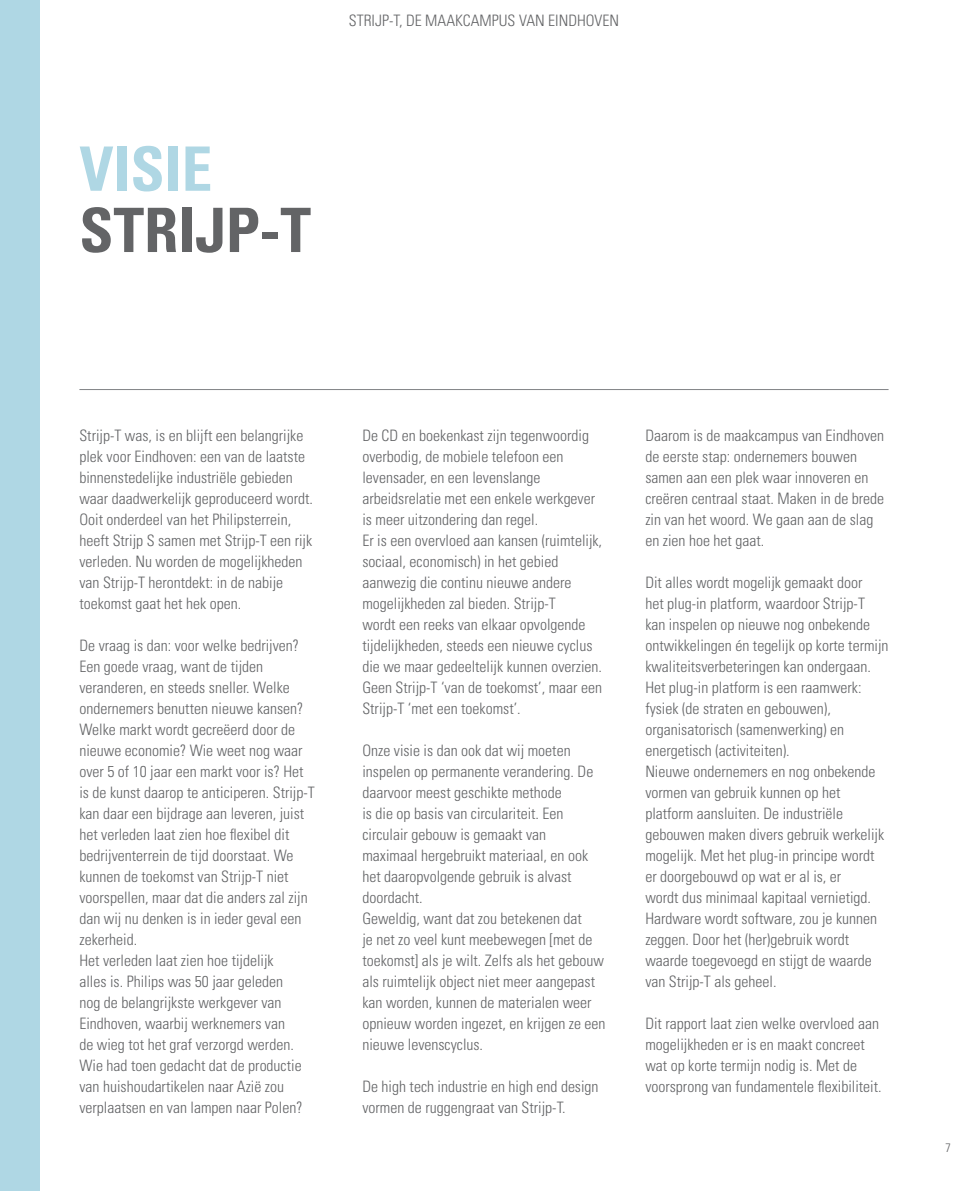
<style>
.page{position:relative;width:968px;height:1191px;background:#fff}
.page>*{position:absolute;margin:0;border:0;box-sizing:border-box;transform-origin:0 0}
.t1{font:700 condensed 61.25px "Univers LT Std";color:#636466}
.t2{font:700 condensed 61.25px "Univers LT Std";color:#afd7e4}
.t3{font:300 condensed 15.75px/21px "Univers LT Std";color:#636466}
.t4{font:300 condensed 12.25px "Univers LT Std";color:#636466}
</style>
<div class="page">
<div style="left:0;top:0;width:40px;height:1191px;background:#afd7e4"></div>
<hr style="left:79px;top:389px;width:809px;height:1px;background:#808285">
<p class="t3" style="left:349px;top:10px;width:8px">strijp</p>
<p class="t3" style="left:389px;top:10px;width:47px">-t, de maakcampus</p>
<p class="t3" style="left:519px;top:10px;width:10px">van</p>
<p class="t3" style="left:548px;top:10px;width:9px">eindhoven</p>
<h1 class="t2" style="left:79px;top:131px;width:134px">VISIE</h1>
<h1 class="t1" style="left:79px;top:193px;width:233px">STRIJP-T</h1>
<p class="t3" style="left:79px;top:425px;width:235px">Strijp-T was, is en blijft een belangrijke plek voor Eindhoven: een van de laatste binnenstedelijke industriële gebieden waar daadwerkelijk geproduceerd wordt.<br>Ooit onderdeel van het Philipsterrein, heeft Strijp S samen met Strijp-T een rijk verleden. Nu worden de mogelijkheden van Strijp-T herontdekt: in de nabije toekomst gaat het hek open.</p>
<p class="t3" style="left:79px;top:635px;width:237px">De vraag is dan: voor welke bedrijven?<br>Een goede vraag, want de tijden veranderen, en steeds sneller. Welke ondernemers benutten nieuwe kansen?<br>Welke markt wordt gecreëerd door de nieuwe economie? Wie weet nog waar over 5 of 10 jaar een markt voor is? Het is de kunst daarop te anticiperen. Strijp-T kan daar een bijdrage aan leveren, juist het verleden laat zien hoe flexibel dit bedrijventerrein de tijd doorstaat. We kunnen de toekomst van Strijp-T niet voorspellen, maar dat die anders zal zijn dan wij nu denken is in ieder geval een zekerheid.<br>Het verleden laat zien hoe tijdelijk<br>alles is. Philips was 50 jaar geleden<br>nog de belangrijkste werkgever van Eindhoven, waarbij werknemers van<br>de wieg tot het graf verzorgd werden.<br>Wie had toen gedacht dat de productie van huishoudartikelen naar Azië zou verplaatsen en van lampen naar Polen?</p>
<p class="t3" style="left:362px;top:425px;width:241px">De CD en boekenkast zijn tegenwoordig overbodig, de mobiele telefoon een levensader, en een levenslange arbeidsrelatie met een enkele werkgever is meer uitzondering dan regel.<br>Er is een overvloed aan kansen (ruimtelijk, sociaal, economisch) in het gebied aanwezig die continu nieuwe andere mogelijkheden zal bieden. Strijp-T<br>wordt een reeks van elkaar opvolgende tijdelijkheden, steeds een nieuwe cyclus die we maar gedeeltelijk kunnen overzien.<br>Geen Strijp-T ‘van de toekomst’, maar een Strijp-T ‘met een toekomst’.</p>
<p class="t3" style="left:362px;top:740px;width:245px">Onze visie is dan ook dat wij moeten inspelen op permanente verandering. De daarvoor meest geschikte methode<br>is die op basis van circulariteit. Een circulair gebouw is gemaakt van<br>maximaal hergebruikt materiaal, en ook het daaropvolgende gebruik is alvast doordacht.<br>Geweldig, want dat zou betekenen dat<br>je net zo veel kunt meebewegen [met de toekomst] als je wilt. Zelfs als het gebouw als ruimtelijk object niet meer aangepast kan worden, kunnen de materialen weer opnieuw worden ingezet, en krijgen ze een nieuwe levenscyclus.</p>
<p class="t3" style="left:362px;top:1076px;width:238px">De high tech industrie en high end design vormen de ruggengraat van Strijp-T.</p>
<p class="t3" style="left:645px;top:425px;width:240px">Daarom is de maakcampus van Eindhoven de eerste stap: ondernemers bouwen samen aan een plek waar innoveren en creëren centraal staat. Maken in de brede zin van het woord. We gaan aan de slag en zien hoe het gaat.</p>
<p class="t3" style="left:645px;top:572px;width:245px">Dit alles wordt mogelijk gemaakt door<br>het plug-in platform, waardoor Strijp-T kan inspelen op nieuwe nog onbekende ontwikkelingen én tegelijk op korte termijn kwaliteitsverbeteringen kan ondergaan.<br>Het plug-in platform is een raamwerk: fysiek (de straten en gebouwen), organisatorisch (samenwerking) en energetisch (activiteiten).<br>Nieuwe ondernemers en nog onbekende vormen van gebruik kunnen op het platform aansluiten. De industriële gebouwen maken divers gebruik werkelijk mogelijk. Met het plug-in principe wordt er doorgebouwd op wat er al is, er<br>wordt dus minimaal kapitaal vernietigd.<br>Hardware wordt software, zou je kunnen zeggen. Door het (her)gebruik wordt waarde toegevoegd en stijgt de waarde van Strijp-T als geheel.</p>
<p class="t3" style="left:645px;top:1013px;width:238px">Dit rapport laat zien welke overvloed aan mogelijkheden er is en maakt concreet wat op korte termijn nodig is. Met de voorsprong van fundamentele flexibiliteit.</p>
<p class="t4" style="left:945px;top:1140px;width:7px">7</p>
</div>
